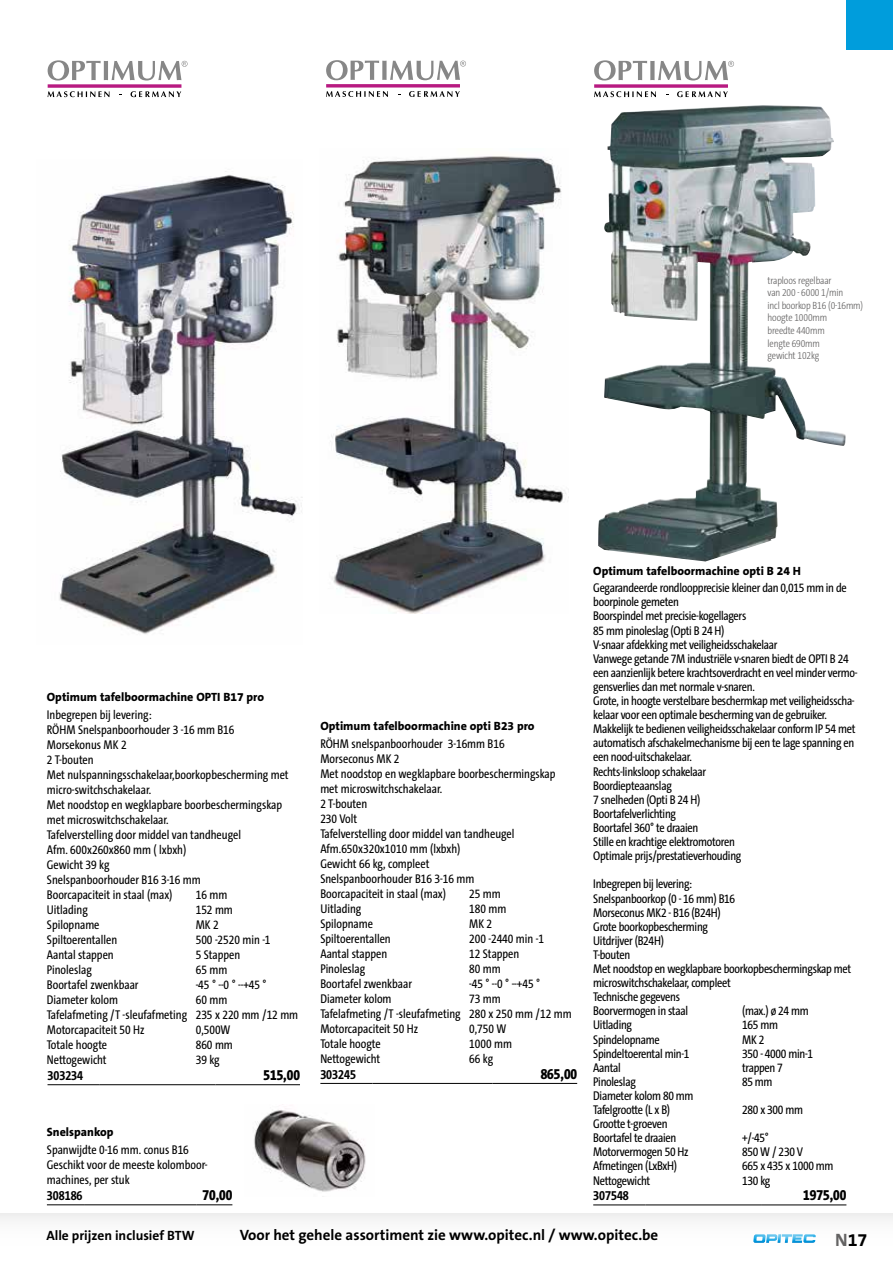
<style>
.page{position:relative;width:893px;height:1263px;background:#fff}
.page>*{position:absolute;margin:0;border:0;box-sizing:border-box;transform-origin:0 0}
.t1{font:700 18px "The Sans B W7";color:#000}
.t2{font:700 15px "The Sans B W7";color:#000}
.t3{font:800 15px "The Sans Cd LF8";color:#000}
.t4{font:700 13.5px "The Sans Cd LF7";color:#000}
.t5{font:700 13.5px "The Sans B W7";color:#000}
.t6{font:12.75px/14.1px "The Sans Cd LF5 Plain";letter-spacing:-.02em;color:#000}
.t7{font:12.75px/15px "The Sans Cd LF5 Plain";color:#000}
.t8{font:800 12px "The Sans B W8";color:#000}
.t9{font:300 10.5px/12.6px "The Sans Cd LF3";letter-spacing:-.01em;color:#646363}
.s1{color:#646363}
</style>
<div class="page">
<svg style="left:753px;top:1234px;width:63px;height:9px"></svg>
<img style="left:59px;top:171px;width:244px;height:463px">
<img style="left:330px;top:156px;width:236px;height:457px">
<img style="left:254px;top:1108px;width:112px;height:84px">
<img style="left:598px;top:105px;width:248px;height:456px">
<div style="left:846px;top:0;width:47px;height:50px;background:#009ddc"></div>
<svg style="left:48px;top:84px;width:133px;height:4px"></svg>
<svg style="left:48px;top:91px;width:61px;height:6px"></svg>
<svg style="left:131px;top:91px;width:50px;height:6px"></svg>
<svg style="left:48px;top:60px;width:140px;height:21px"></svg>
<svg style="left:326px;top:84px;width:134px;height:4px"></svg>
<svg style="left:326px;top:91px;width:62px;height:6px"></svg>
<svg style="left:409px;top:91px;width:51px;height:6px"></svg>
<svg style="left:326px;top:60px;width:140px;height:20px"></svg>
<svg style="left:594px;top:84px;width:134px;height:4px"></svg>
<svg style="left:594px;top:91px;width:62px;height:6px"></svg>
<svg style="left:677px;top:91px;width:51px;height:6px"></svg>
<svg style="left:594px;top:60px;width:140px;height:21px"></svg>
<hr style="left:320px;top:1083px;width:53px;height:1px;background:#000">
<hr style="left:373px;top:1083px;width:120px;height:1px;background:#000">
<hr style="left:493px;top:1083px;width:84px;height:1px;background:#000">
<hr style="left:48px;top:1084px;width:52px;height:1px;background:#000">
<hr style="left:100px;top:1084px;width:115px;height:1px;background:#000">
<hr style="left:215px;top:1084px;width:85px;height:1px;background:#000">
<hr style="left:47px;top:1204px;width:38px;height:1px;background:#000">
<hr style="left:85px;top:1204px;width:112px;height:1px;background:#000">
<hr style="left:197px;top:1204px;width:35px;height:1px;background:#000">
<hr style="left:593px;top:1205px;width:52px;height:1px;background:#000">
<hr style="left:645px;top:1205px;width:117px;height:1px;background:#000">
<hr style="left:762px;top:1205px;width:84px;height:1px;background:#000">
<p class="t9" style="left:768px;top:273px;width:97px">traploos regelbaar<br>van 200 - 6000 1/min<br>incl boorkop B16 (0-16mm) hoogte 1000mm<br>breedte 440mm<br>lengte 690mm<br>gewicht 102kg</p>
<p class="t8" style="left:47px;top:689px;width:219px">Optimum tafelboormachine OPTI B17 pro</p>
<p class="t7" style="left:47px;top:707px;width:243px">Inbegrepen bij levering:<br>RÖHM Snelspanboorhouder 3 -16 mm B16<br>Morsekonus MK 2<br>2 T-bouten<br>Met nulspanningsschakelaar,boorkopbescherming met micro-switchschakelaar.<br>Met noodstop en wegklapbare boorbeschermingskap met microswitchschakelaar.<br>Tafelverstelling door middel van tandheugel<br>Afm. 600x260x860 mm ( lxbxh)<br>Gewicht 39 kg<br>Snelspanboorhouder B16 3-16 mm<br>Boorcapaciteit in staal (max)</p>
<p class="t8" style="left:320px;top:718px;width:216px">Optimum tafelboormachine opti B23 pro</p>
<p class="t7" style="left:320px;top:736px;width:237px">RÖHM snelspanboorhouder 3-16mm B16<br>Morseconus MK 2<br>Met noodstop en wegklapbare boorbeschermingskap met microswitchschakelaar.<br>2 T-bouten<br>230 Volt<br>Tafelverstelling door middel van tandheugel<br>Afm.650x320x1010 mm (lxbxh)<br>Gewicht 66 kg, compleet<br>Snelspanboorhouder B16 3-16 mm<br>Boorcapaciteit in staal (max)</p>
<p class="t6" style="left:469px;top:886px;width:33px">25 mm</p>
<p class="t6" style="left:196px;top:887px;width:33px">16 mm</p>
<p class="t7" style="left:320px;top:901px;width:42px">Uitlading</p>
<p class="t6" style="left:469px;top:901px;width:39px">180 mm</p>
<p class="t7" style="left:320px;top:916px;width:54px">Spilopname</p>
<p class="t6" style="left:469px;top:916px;width:25px">MK 2</p>
<p class="t7" style="left:320px;top:931px;width:72px">Spiltoerentallen</p>
<p class="t7" style="left:469px;top:931px;width:76px">200 -2440 min -1</p>
<p class="t7" style="left:320px;top:946px;width:68px">Aantal stappen</p>
<p class="t7" style="left:469px;top:946px;width:52px">12 Stappen</p>
<p class="t7" style="left:320px;top:961px;width:46px">Pinoleslag</p>
<p class="t6" style="left:469px;top:961px;width:33px">80 mm</p>
<p class="t7" style="left:320px;top:976px;width:93px">Boortafel zwenkbaar</p>
<p class="t6" style="left:469px;top:976px;width:72px">-45 ° --0 ° --+45 °</p>
<p class="t7" style="left:320px;top:991px;width:73px">Diameter kolom</p>
<p class="t7" style="left:47px;top:902px;width:42px">Uitlading</p>
<p class="t6" style="left:196px;top:902px;width:39px">152 mm</p>
<p class="t7" style="left:47px;top:917px;width:54px">Spilopname</p>
<p class="t6" style="left:196px;top:917px;width:25px">MK 2</p>
<p class="t7" style="left:47px;top:932px;width:72px">Spiltoerentallen</p>
<p class="t7" style="left:196px;top:932px;width:76px">500 -2520 min -1</p>
<p class="t7" style="left:47px;top:947px;width:68px">Aantal stappen</p>
<p class="t7" style="left:196px;top:947px;width:46px">5 Stappen</p>
<p class="t7" style="left:47px;top:962px;width:46px">Pinoleslag</p>
<p class="t6" style="left:196px;top:962px;width:33px">65 mm</p>
<p class="t7" style="left:47px;top:977px;width:93px">Boortafel zwenkbaar</p>
<p class="t6" style="left:196px;top:977px;width:72px">-45 ° --0 ° --+45 °</p>
<p class="t7" style="left:47px;top:992px;width:73px">Diameter kolom</p>
<p class="t7" style="left:320px;top:991px;width:253px;text-indent:149px">73 mm<br>Tafelafmeting /T -sleufafmeting 280 x 250 mm /12 mm<br>Motorcapaciteit 50 Hz</p>
<p class="t7" style="left:47px;top:992px;width:253px;text-indent:149px">60 mm<br>Tafelafmeting /T -sleufafmeting 235 x 220 mm /12 mm<br>Motorcapaciteit 50 Hz</p>
<p class="t6" style="left:469px;top:1021px;width:39px">0,750 W</p>
<p class="t6" style="left:196px;top:1022px;width:36px">0,500W</p>
<p class="t7" style="left:320px;top:1036px;width:62px">Totale hoogte</p>
<p class="t6" style="left:469px;top:1036px;width:44px">1000 mm</p>
<p class="t7" style="left:320px;top:1051px;width:61px">Nettogewicht</p>
<p class="t6" style="left:469px;top:1051px;width:25px">66 kg</p>
<p class="t7" style="left:47px;top:1037px;width:62px">Totale hoogte</p>
<p class="t6" style="left:196px;top:1037px;width:39px">860 mm</p>
<p class="t7" style="left:47px;top:1052px;width:61px">Nettogewicht</p>
<p class="t6" style="left:196px;top:1052px;width:25px">39 kg</p>
<p class="t4" style="left:48px;top:1067px;width:37px">303234</p>
<p class="t3" style="left:263px;top:1065px;width:38px">515,00</p>
<p class="t4" style="left:320px;top:1065px;width:37px">303245</p>
<p class="t3" style="left:541px;top:1064px;width:38px">865,00</p>
<p class="t8" style="left:47px;top:1125px;width:68px">Snelspankop</p>
<p class="t7" style="left:47px;top:1142px;width:162px">Spanwijdte 0-16 mm. conus B16<br>Geschikt voor de meeste kolomboor&shy;machines, per stuk</p>
<p class="t4" style="left:47px;top:1187px;width:37px">308186</p>
<p class="t3" style="left:202px;top:1185px;width:31px">70,00</p>
<p class="t8" style="left:593px;top:563px;width:209px">Optimum tafelboormachine opti B 24 H</p>
<p class="t6" style="left:593px;top:580px;width:266px">Gegarandeerde rondloopprecisie kleiner dan 0,015 mm in de boorpinole gemeten<br>Boorspindel met precisie-kogellagers<br>85 mm pinoleslag (Opti B 24 H)<br>V-snaar afdekking met veiligheidsschakelaar<br>Vanwege getande 7M industriële v-snaren biedt de OPTI B 24 een aanzienlijk betere krachtsoverdracht en veel minder vermo&shy;gensverlies dan met normale v-snaren.<br>Grote, in hoogte verstelbare beschermkap met veiligheidsscha&shy;kelaar voor een optimale bescherming van de gebruiker.<br>Makkelijk te bedienen veiligheidsschakelaar conform IP 54 met automatisch afschakelmechanisme bij een te lage spanning en een nood-uitschakelaar.<br>Rechts-linksloop schakelaar<br>Boordiepteaanslag<br>7 snelheden (Opti B 24 H)<br>Boortafelverlichting<br>Boortafel 360° te draaien<br>Stille en krachtige elektromotoren<br>Optimale prijs/prestatieverhouding</p>
<p class="t6" style="left:593px;top:877px;width:260px">Inbegrepen bij levering:<br>Snelspanboorkop (0 - 16 mm) B16<br>Morseconus MK2 - B16 (B24H)<br>Grote boorkopbescherming<br>Uitdrijver (B24H)<br>T-bouten<br>Met noodstop en wegklapbare boorkopbeschermingskap met microswitchschakelaar, compleet<br>Technische gegevens<br>Boorvermogen in staal</p>
<p class="t6" style="left:742px;top:1003px;width:68px">(max.) ø 24 mm</p>
<p class="t6" style="left:593px;top:1018px;width:40px">Uitlading</p>
<p class="t6" style="left:742px;top:1018px;width:37px">165 mm</p>
<p class="t6" style="left:593px;top:1032px;width:68px">Spindelopname</p>
<p class="t6" style="left:742px;top:1032px;width:24px">MK 2</p>
<p class="t6" style="left:593px;top:1046px;width:98px">Spindeltoerental min-1</p>
<p class="t6" style="left:742px;top:1046px;width:72px">350 - 4000 min-1</p>
<p class="t6" style="left:593px;top:1060px;width:29px">Aantal</p>
<p class="t6" style="left:742px;top:1060px;width:42px">trappen 7</p>
<p class="t6" style="left:593px;top:1074px;width:44px">Pinoleslag</p>
<p class="t6" style="left:742px;top:1074px;width:32px">85 mm</p>
<p class="t6" style="left:593px;top:1088px;width:102px">Diameter kolom 80 mm<br>Tafelgrootte (L x B)</p>
<p class="t6" style="left:742px;top:1102px;width:63px">280 x 300 mm</p>
<p class="t6" style="left:593px;top:1116px;width:85px">Grootte t-groeven<br>Boortafel te draaien</p>
<p class="t6" style="left:742px;top:1130px;width:28px">+/-45°</p>
<p class="t6" style="left:593px;top:1144px;width:97px">Motorvermogen 50 Hz</p>
<p class="t6" style="left:742px;top:1144px;width:62px">850 W / 230 V</p>
<p class="t6" style="left:593px;top:1159px;width:85px">Afmetingen (LxBxH)</p>
<p class="t6" style="left:742px;top:1159px;width:93px">665 x 435 x 1000 mm</p>
<p class="t6" style="left:593px;top:1173px;width:58px">Nettogewicht</p>
<p class="t6" style="left:742px;top:1173px;width:30px">130 kg</p>
<p class="t4" style="left:593px;top:1187px;width:37px">307548</p>
<p class="t3" style="left:803px;top:1185px;width:45px">1975,00</p>
<p class="t5" style="left:46px;top:1226px;width:150px">Alle prijzen inclusief BTW</p>
<p class="t2" style="left:240px;top:1225px;width:420px">Voor het gehele assortiment zie www.opitec.nl / www.opitec.be</p>
<p class="t1" style="left:835px;top:1228px;width:34px"><span class="s1">N</span>17</p>
</div>
